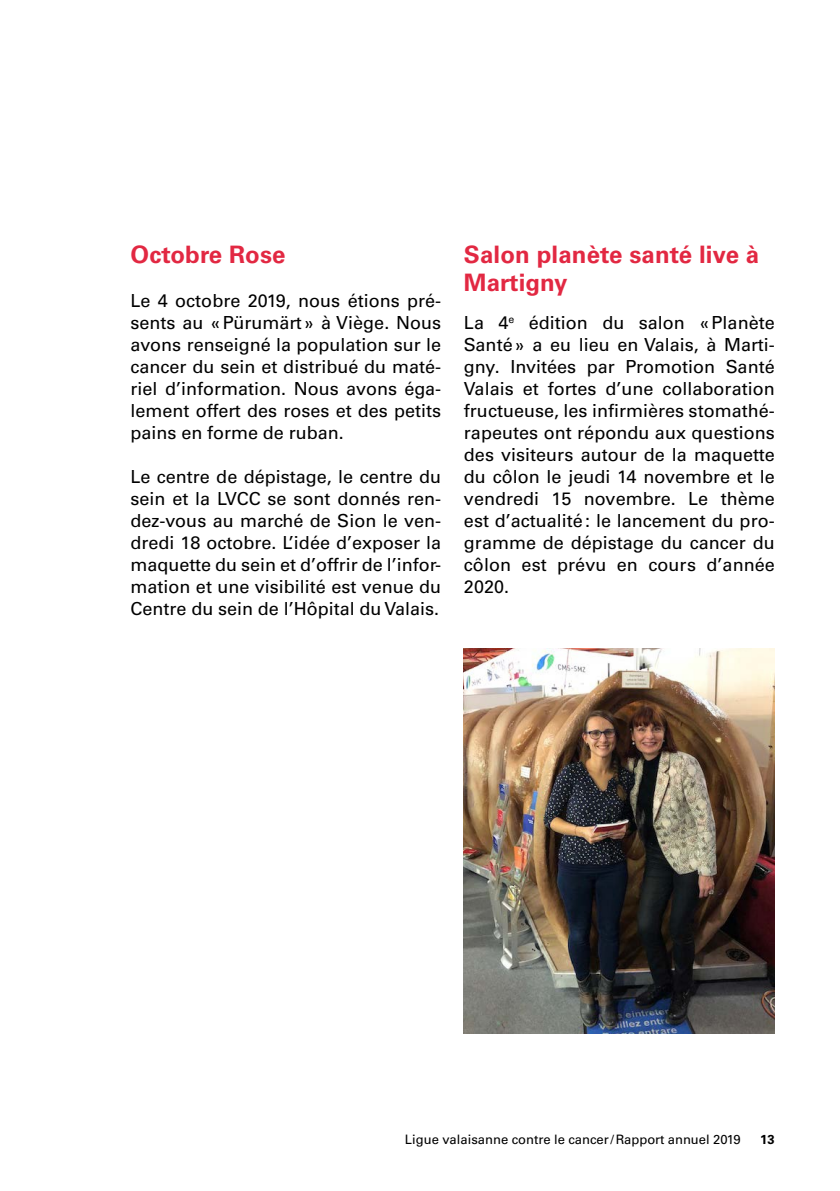
<style>
.page{position:relative;width:840px;height:1191px;background:#fff}
.page>*{position:absolute;margin:0;border:0;box-sizing:border-box;transform-origin:0 0}
.t1{font:700 24px/28px "Univers LT Std";letter-spacing:.005em;color:#e22842}
.t2{font:18px/22px "Univers LT Std";color:#000;text-align:justify}
.t3{font:13px "Univers LT Std";color:#000}
.t4{font:700 13px "Univers LT Std";color:#000}
</style>
<div class="page">
<img style="left:463px;top:648px;width:311px;height:385px">
<h1 class="t1" style="left:130px;top:241px;width:156px">Octobre Rose</h1>
<p class="t2" style="left:130px;top:290px;width:312px">Le 4 octobre 2019, nous étions pré&shy;sents au «Pürumärt» à Viège. Nous avons renseigné la population sur le cancer du sein et distribué du maté&shy;riel d’information. Nous avons éga&shy;lement offert des roses et des petits pains en forme de ruban.</p>
<p class="t2" style="left:130px;top:466px;width:312px">Le centre de dépistage, le centre du sein et la LVCC se sont donnés ren&shy;dez-vous au marché de Sion le ven&shy;dredi 18 octobre. L’idée d’exposer la maquette du sein et d’offrir de l’infor&shy;mation et une visibilité est venue du Centre du sein de l’Hôpital du Valais.</p>
<h1 class="t1" style="left:463px;top:241px;width:297px">Salon planète santé live à<br>Martigny</h1>
<p class="t2" style="left:463px;top:312px;width:312px">La 4<sup>e</sup> édition du salon «Planète Santé» a eu lieu en Valais, à Marti&shy;gny. Invitées par Promotion Santé Valais et fortes d’une collaboration fructueuse, les infirmières stomathé&shy;rapeutes ont répondu aux questions des visiteurs autour de la maquette du côlon le jeudi 14 novembre et le vendredi 15 novembre. Le thème est d’actualité: le lancement du pro&shy;gramme de dépistage du cancer du côlon est prévu en cours d’année 2020.</p>
<p class="t3" style="left:405px;top:1132px;width:337px">Ligue valaisanne contre le cancer/Rapport annuel 2019</p>
<p class="t4" style="left:759px;top:1132px;width:16px">13</p>
</div>
